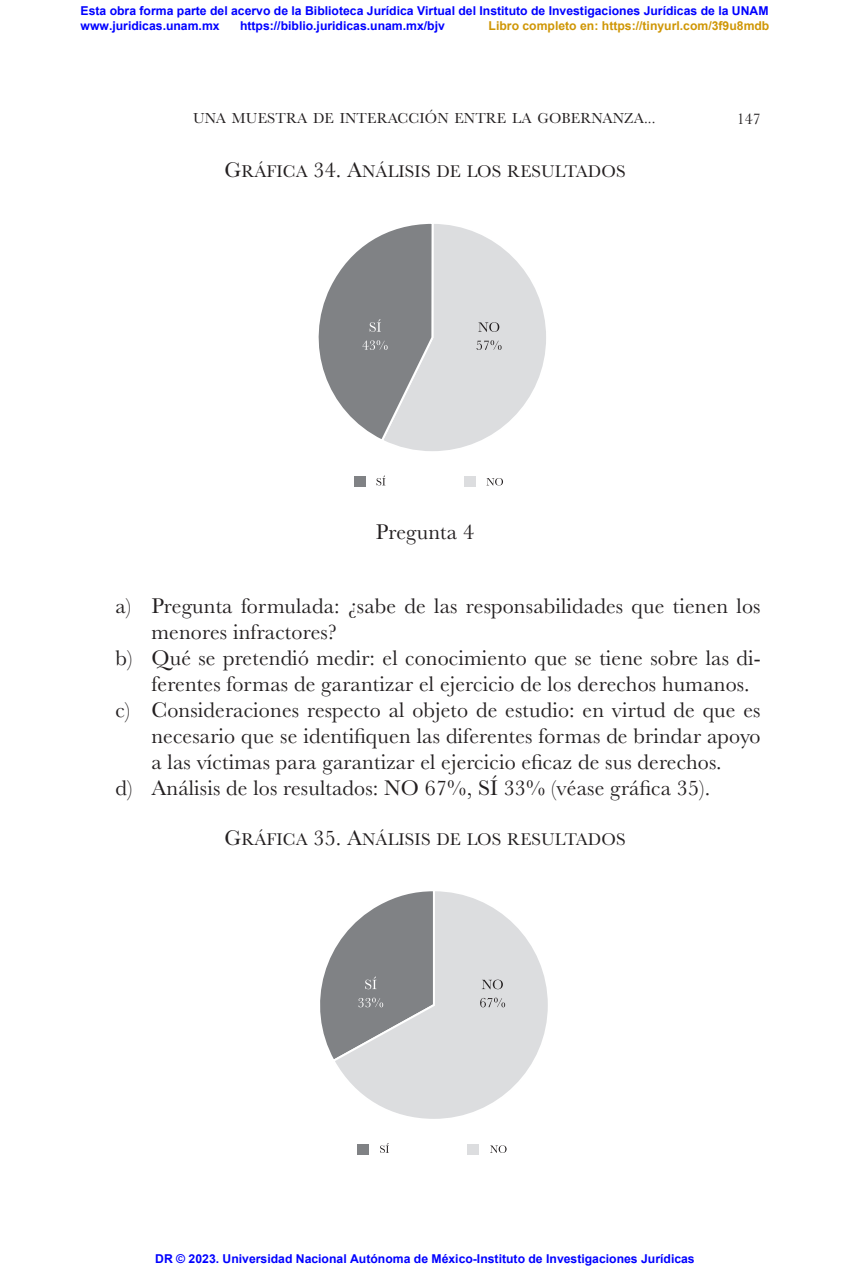
<style>
.page{position:relative;width:850px;height:1275px;background:#fff}
.page>*{position:absolute;margin:0;border:0;box-sizing:border-box;transform-origin:0 0}
.VV-2{font:22px/26px "Baskerville";letter-spacing:.005em;color:#231f20}
.tabla{font:17.6px "Baskerville SC800";letter-spacing:.01em;color:#231f20}
.t1{font:16px "Baskerville";color:#231f20}
.t2{font:15px "Baskerville";letter-spacing:.005em;color:#231f20}
.t3{font:700 12.2px/14.6px "Arial";color:#00f}
.t4{font:700 12.2px "Arial";color:#cf9605}
.s1{font-size:22px}
.s2{font-family:"Baskerville SC800"}
</style>
<div class="page">
<div style="left:354px;top:476px;width:11px;height:11px;background:#808285"></div>
<div style="left:464px;top:476px;width:11px;height:11px;background:#dcdddf"></div>
<svg style="left:376px;top:475px;width:9px;height:10px"></svg>
<svg style="left:486px;top:478px;width:17px;height:7px"></svg>
<svg style="left:318px;top:223px;width:228px;height:228px"></svg>
<svg style="left:336px;top:891px;width:212px;height:228px"></svg>
<div style="left:357px;top:1143px;width:11px;height:11px;background:#808285"></div>
<div style="left:467px;top:1143px;width:11px;height:11px;background:#dcdddf"></div>
<svg style="left:380px;top:1143px;width:9px;height:10px"></svg>
<svg style="left:490px;top:1145px;width:16px;height:8px"></svg>
<svg style="left:481px;top:979px;width:22px;height:10px"></svg>
<svg style="left:480px;top:997px;width:25px;height:10px"></svg>
<svg style="left:320px;top:891px;width:116px;height:172px"></svg>
<p class="t3" style="left:81px;top:4px;width:689px">Esta obra forma parte del acervo de la Biblioteca Jurídica Virtual del Instituto de Investigaciones Jurídicas de la UNAM www.juridicas.unam.mx</p>
<p class="t3" style="left:240px;top:18px;width:206px">https://biblio.juridicas.unam.mx/bjv</p>
<p class="t4" style="left:488px;top:17px;width:282px">Libro completo en: https://tinyurl.com/3f9u8mdb</p>
<p class="t2" style="left:193px;top:108px;width:463px">UNA MUESTRA DE INTERACCIÓN ENTRE LA GOBERNANZA...</p>
<p class="t1" style="left:736px;top:108px;width:25px">147</p>
<p class="tabla" style="left:224px;top:160px;width:402px"><span class="s1">G</span>RÁFICA <span class="s1">34. A</span>NÁLISIS DE LOS RESULTADOS</p>
<p class="VV-2" style="left:376px;top:519px;width:99px">Pregunta <span class="s2">4</span></p>
<p class="VV-2" style="left:151px;top:593px;width:610px;text-indent:-36px">a) Pregunta formulada: ¿sabe de las responsabilidades que tienen los menores infractores?</p>
<p class="VV-2" style="left:151px;top:645px;width:610px;text-indent:-36px">b) Qué se pretendió medir: el conocimiento que se tiene sobre las di&shy;ferentes formas de garantizar el ejercicio de los derechos humanos.</p>
<p class="VV-2" style="left:151px;top:697px;width:610px;text-align:justify;text-indent:-36px">c) Consideraciones respecto al objeto de estudio: en virtud de que es necesario que se identifiquen las diferentes formas de brindar apoyo a las víctimas para garantizar el ejercicio eficaz de sus derechos.</p>
<p class="VV-2" style="left:115px;top:775px;width:596px">d) Análisis de los resultados: NO 67%, SÍ 33% (véase gráfica 35).</p>
<p class="tabla" style="left:224px;top:828px;width:402px"><span class="s1">G</span>RÁFICA <span class="s1">35. A</span>NÁLISIS DE LOS RESULTADOS</p>
<p class="t3" style="left:155px;top:1251px;width:541px">DR © 2023. Universidad Nacional Autónoma de México-Instituto de Investigaciones Jurídicas</p>
</div>
